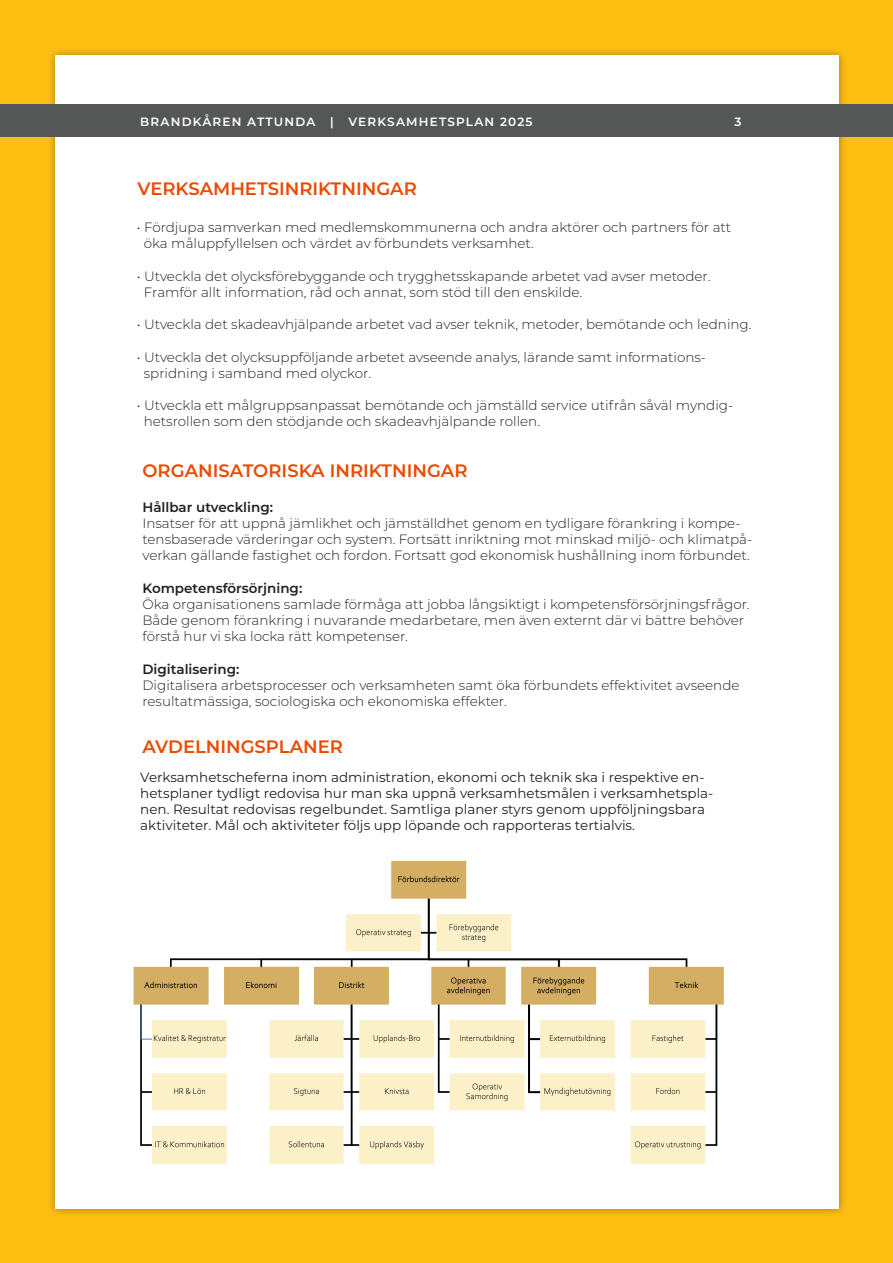
<style>
.page{position:relative;width:893px;height:1263px;background:#fdbe12}
.page>*{position:absolute;margin:0;border:0;box-sizing:border-box;transform-origin:0 0}
.Brödtext{font:600 18px "Montserrat";color:#eb4a00}
.t1{font:300 13.5px/16.2px "Montserrat";color:#231f20}
.t2{font:13.5px/16.2px "Montserrat";color:#231f20}
.t3{font:600 12px "Montserrat";letter-spacing:.1em;color:#fff}
.s1{font-weight:600}
</style>
<div class="page">
<div style="left:47px;top:47px;width:800px;height:1170px;background:#231f20;opacity:.4"></div>
<div style="left:55px;top:55px;width:784px;height:1154px;background:#fff"></div>
<img style="left:133px;top:860px;width:591px;height:304px">
<div style="left:0;top:104px;width:893px;height:33px;background:#555756"></div>
<h2 class="t3" style="left:140px;top:113px;width:394px">BRANDKÅREN ATTUNDA | VERKSAMHETSPLAN 2025</h2>
<h2 class="t3" style="left:734px;top:113px;width:8px">3</h2>
<p class="Brödtext" style="left:137px;top:176px;width:281px">VERKSAMHETSINRIKTNINGAR</p>
<p class="t1" style="left:137px;top:219px;width:596px">• Fördjupa samverkan med medlemskommunerna och andra aktörer och partners för att</p>
<p class="t1" style="left:144px;top:235px;width:390px">öka måluppfyllelsen och värdet av förbundets verksamhet.</p>
<p class="t1" style="left:137px;top:267px;width:573px">• Utveckla det olycksförebyggande och trygghetsskapande arbetet vad avser metoder.</p>
<p class="t1" style="left:144px;top:283px;width:438px">Framför allt information, råd och annat, som stöd till den enskilde.</p>
<p class="t1" style="left:137px;top:316px;width:615px">• Utveckla det skadeavhjälpande arbetet vad avser teknik, metoder, bemötande och ledning.</p>
<p class="t1" style="left:137px;top:348px;width:571px">• Utveckla det olycksuppföljande arbetet avseende analys, lärande samt informations-</p>
<p class="t1" style="left:144px;top:364px;width:227px">spridning i samband med olyckor.</p>
<p class="t1" style="left:137px;top:397px;width:598px">• Utveckla ett målgruppsanpassat bemötande och jämställd service utifrån såväl myndig-</p>
<p class="t1" style="left:144px;top:413px;width:396px">hetsrollen som den stödjande och skadeavhjälpande rollen.</p>
<p class="Brödtext" style="left:142px;top:458px;width:327px">ORGANISATORISKA INRIKTNINGAR</p>
<p class="t1" style="left:142px;top:498px;width:611px"><span class="s1">Hållbar utveckling:<br></span>Insatser för att uppnå jämlikhet och jämställdhet genom en tydligare förankring i kompe&shy;tensbaserade värderingar och system. Fortsätt inriktning mot minskad miljö- och klimatpå&shy;verkan gällande fastighet och fordon. Fortsatt god ekonomisk hushållning inom förbundet.</p>
<p class="t1" style="left:142px;top:579px;width:607px"><span class="s1">Kompetensförsörjning:<br></span>Öka organisationens samlade förmåga att jobba långsiktigt i kompetensförsörjningsfrågor.<br>Både genom förankring i nuvarande medarbetare, men även externt där vi bättre behöver förstå hur vi ska locka rätt kompetenser.</p>
<p class="t1" style="left:142px;top:660px;width:598px"><span class="s1">Digitalisering:<br></span>Digitalisera arbetsprocesser och verksamheten samt öka förbundets effektivitet avseende resultatmässiga, sociologiska och ekonomiska effekter.</p>
<p class="Brödtext" style="left:142px;top:734px;width:202px">AVDELNINGSPLANER</p>
<p class="t2" style="left:140px;top:768px;width:575px">Verksamhetscheferna inom administration, ekonomi och teknik ska i respektive en&shy;hetsplaner tydligt redovisa hur man ska uppnå verksamhetsmålen i verksamhetspla&shy;nen. Resultat redovisas regelbundet. Samtliga planer styrs genom uppföljningsbara aktiviteter. Mål och aktiviteter följs upp löpande och rapporteras tertialvis.</p>
</div>
